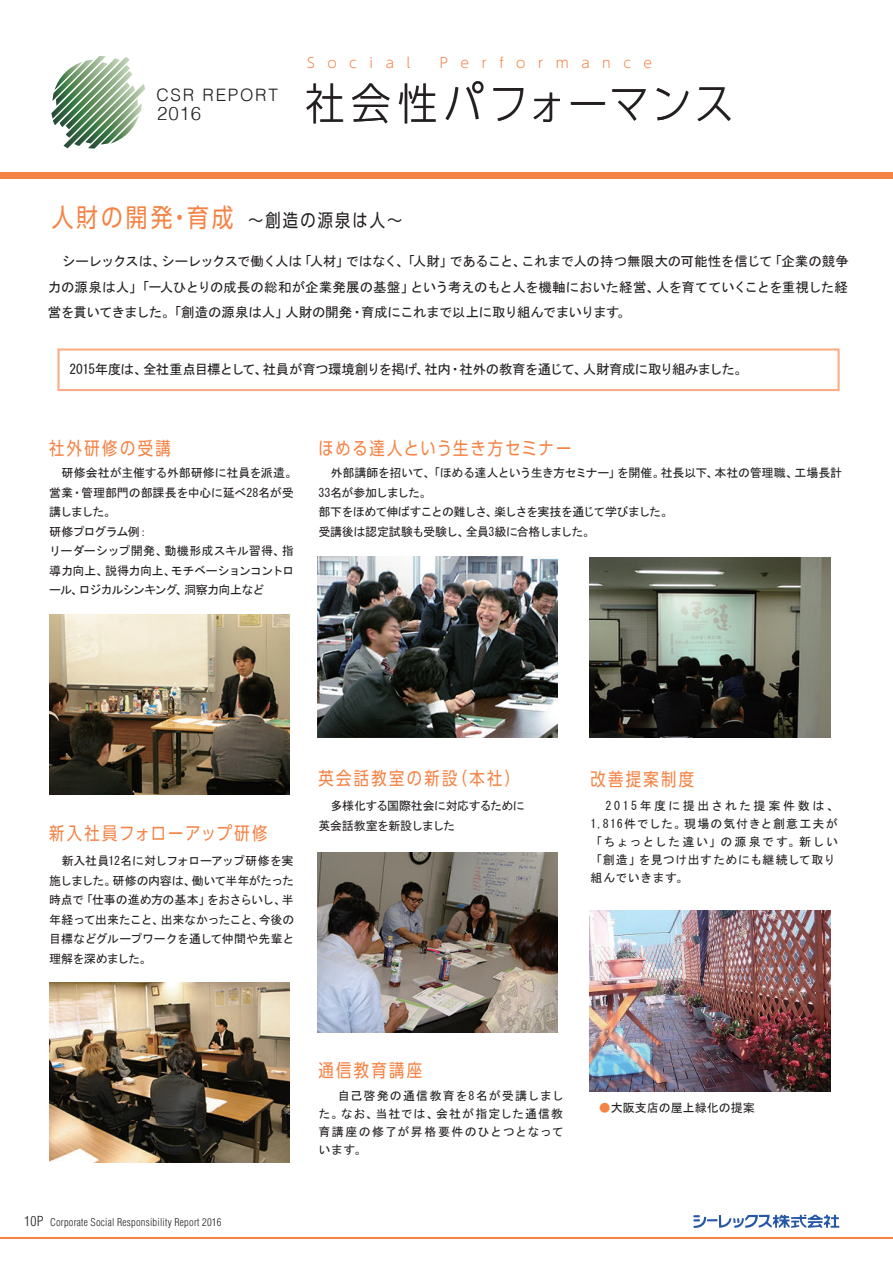
<style>
.page{position:relative;width:893px;height:1263px;background:#fff}
.page>*{position:absolute;margin:0;border:0;box-sizing:border-box;transform-origin:0 0}
.t1{font:300 43.5px "UD Shin Go Pro";letter-spacing:.09em;color:#231f20;scale:.9 1}
.t2{font:300 18.6px "Helvetica";color:#231f20}
.t3{font:18px "UD Shin Go Pro";letter-spacing:.155em;color:#f58345;scale:.85 1}
.t4{font:18px "UD Shin Go Pro";letter-spacing:.14em;color:#231f20;scale:.85 1}
.t5{font:18px "UD Shin Go Pro";letter-spacing:.11em;color:#f58345;scale:.85 1}
.t6{font:18px "UD Shin Go Pro";letter-spacing:.135em;color:#f58345;scale:.85 1}
.t7{font:300 17.25px "Helvetica";letter-spacing:.1em;color:#231f20}
.t8{font:300 13.8px "UD Shin Go Pro";letter-spacing:.9em;color:#f58345}
.t9{font:13.5px/25.5px "MS Gothic";letter-spacing:-.04em;color:#231f20;text-align:justify}
.t10{font:12px/19.5px "MS Gothic";letter-spacing:-.015em;color:#231f20;text-align:justify}
.t11{font:12px/19.5px "MS Gothic";letter-spacing:-.045em;color:#231f20}
.t12{font:12px/18px "MS Gothic";letter-spacing:.085em;color:#231f20}
.t13{font:12px/19.5px "MS Gothic";letter-spacing:-.04em;color:#231f20}
.t14{font:300 condensed 10.5px "Helvetica";letter-spacing:.02em;color:#231f20}
.s1{font-size:25.5px;color:#f58345}
.s2{font-size:13.5px}
.s3{color:#f58345}
</style>
<div class="page">
<svg style="left:693px;top:1215px;width:146px;height:13px"></svg>
<hr style="left:0;top:1237px;width:893px;height:2px;background:#f58345">
<div style="left:0;top:173px;width:893px;height:6px;background:#f58345"></div>
<img style="left:49px;top:982px;width:241px;height:180px">
<img style="left:590px;top:557px;width:240px;height:180px">
<img style="left:317px;top:557px;width:241px;height:180px">
<img style="left:317px;top:852px;width:241px;height:180px">
<img style="left:49px;top:615px;width:241px;height:180px">
<svg style="left:51px;top:56px;width:94px;height:93px"></svg>
<div style="left:57px;top:348px;width:783px;height:43px;border:2px solid #f8ad87"></div>
<img style="left:590px;top:911px;width:240px;height:180px">
<h3 class="t7" style="left:156px;top:80px;width:123px">CSR REPORT</h3>
<h2 class="t2" style="left:157px;top:98px;width:45px">2016</h2>
<p class="t8" style="left:307px;top:52px;width:104px">Social</p>
<p class="t8" style="left:440px;top:52px;width:214px">Performance</p>
<h1 class="t1" style="left:305px;top:69px;width:477px">社会性パフォーマンス</h1>
<h3 class="t4" style="left:52px;top:206px;width:414px"><span class="s1">人財の開発・育成</span> ～創造の源泉は人～</h3>
<p class="t9" style="left:48px;top:248px;width:803px">　シーレックスは、シーレックスで働く人は「人材」ではなく、「人財」であること、これまで人の持つ無限大の可能性を信じて「企業の競争力の源泉は人」「一人ひとりの成長の総和が企業発展の基盤」という考えのもと人を機軸においた経営、人を育てていくことを重視した経営を貫いてきました。「創造の源泉は人」人財の開発・育成にこれまで以上に取り組んでまいります。</p>
<p class="t9" style="left:70px;top:356px;width:680px">2015年度は、全社重点目標として、社員が育つ環境創りを掲げ、社内・社外の教育を通じて、人財育成に取り組みました。</p>
<h3 class="t3" style="left:49px;top:433px;width:144px">社外研修の受講</h3>
<p class="t10" style="left:49px;top:463px;width:249px;text-align:left">　研修会社が主催する外部研修に社員を派遣。営業・管理部門の部課長を中心に延べ28名が受講しました。<br>研修プログラム例：<br>リーダーシップ開発、動機形成スキル習得、指導力向上、説得力向上、モチベーションコントロール、ロジカルシンキング、洞察力向上など</p>
<h3 class="t5" style="left:318px;top:433px;width:299px">ほめる達人という生き方セミナー</h3>
<p class="t11" style="left:318px;top:463px;width:525px">　外部講師を招いて、「ほめる達人という生き方セミナー」を開催。社長以下、本社の管理職、工場長計33名が参加しました。<br>部下をほめて伸ばすことの難しさ、楽しさを実技を通じて学びました。<br>受講後は認定試験も受験し、全員3級に合格しました。</p>
<h3 class="t6" style="left:49px;top:819px;width:258px">新入社員フォローアップ研修</h3>
<p class="t10" style="left:49px;top:851px;width:247px">　新入社員12名に対しフォローアップ研修を実施しました。研修の内容は、働いて半年がたった時点で「仕事の進め方の基本」をおさらいし、半年経って出来たこと、出来なかったこと、今後の目標などグループワークを通して仲間や先輩と理解を深めました。</p>
<h3 class="t3" style="left:318px;top:763px;width:239px">英会話教室の新設（本社）</h3>
<p class="t13" style="left:318px;top:796px;width:208px">　多様化する国際社会に対応するために英会話教室を新設しました</p>
<h3 class="t3" style="left:590px;top:764px;width:123px">改善提案制度</h3>
<p class="t12" style="left:590px;top:797px;width:250px">　2015年度に提出された提案件数は、<br>1,816件でした。現場の気付きと創意工夫が「ちょっとした違い」の源泉です。新しい「創造」を見つけ出すためにも継続して取り組んでいきます。</p>
<p class="t14" style="left:24px;top:1215px;width:199px"><span class="s2">10P</span> Corporate Social Responsibility Report 2016</p>
<h3 class="t3" style="left:318px;top:1055px;width:123px">通信教育講座</h3>
<p class="t10" style="left:319px;top:1086px;width:247px;line-height:18px;text-indent:19px">自己啓発の通信教育を8名が受講しました。なお、当社では、会社が指定した通信教育講座の修了が昇格要件のひとつとなっています。</p>
<p class="t10" style="left:599px;top:1098px;width:157px"><span class="s3">●</span>大阪支店の屋上緑化の提案</p>
</div>
